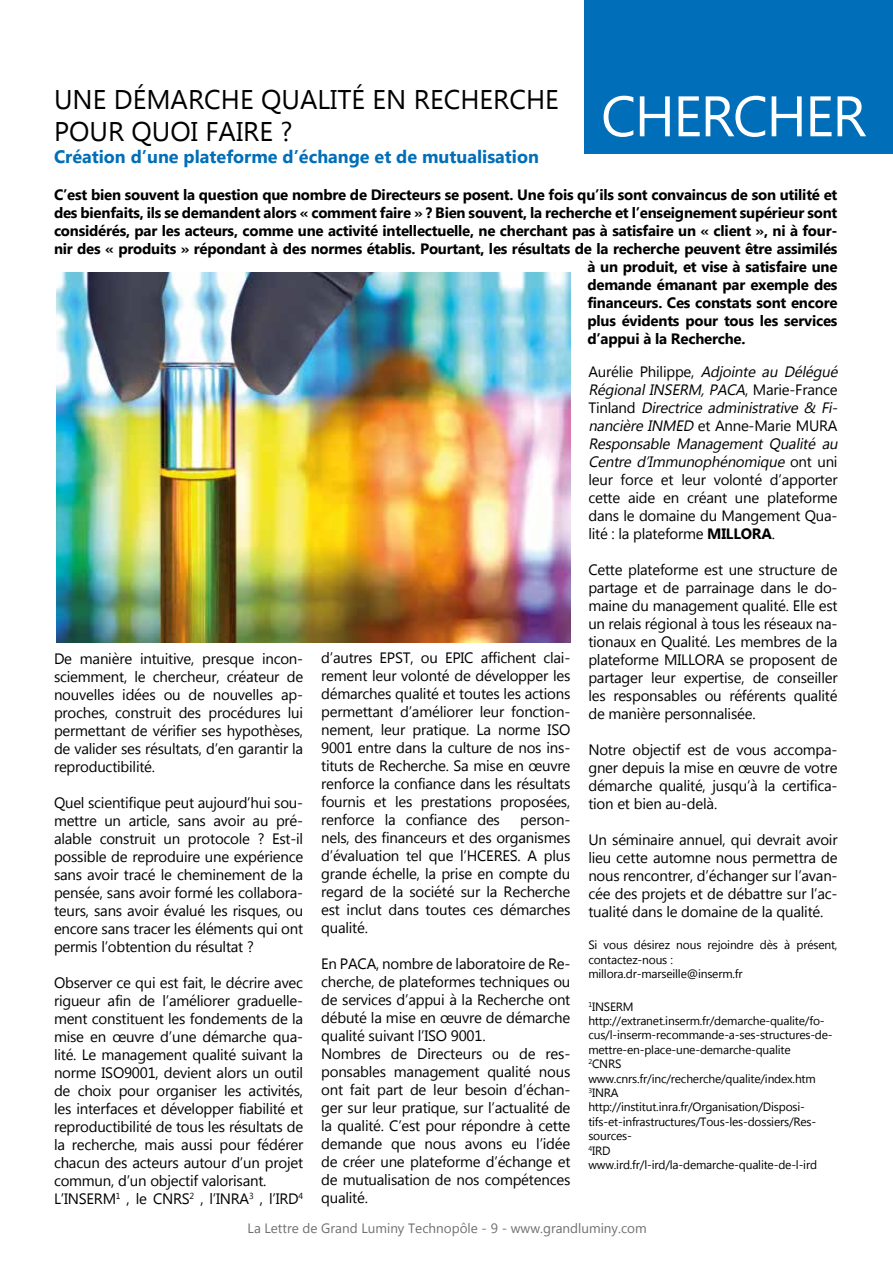
<style>
.page{position:relative;width:893px;height:1263px;background:#fff}
.page>*{position:absolute;margin:0;border:0;box-sizing:border-box;transform-origin:0 0}
.t1{font:57px "Microsoft New Tai Lue";letter-spacing:-.03em;color:#fff}
.t2{font:27px/32.4px "Microsoft New Tai Lue";color:#000}
.t3{font:700 18px "Microsoft New Tai Lue";color:#006eb8}
.t4{font:15px/18px "Microsoft New Tai Lue";letter-spacing:-.015em;color:#000;text-align:justify}
.t5{font:700 15px "Microsoft New Tai Lue";letter-spacing:-.015em;color:#000}
.t6{font:13.5px "Microsoft New Tai Lue";color:#706f6f}
.t7{font:12px/14.4px "Microsoft New Tai Lue";letter-spacing:-.015em;color:#000}
.s1{font-style:italic}
.s2{font-weight:700}
</style>
<div class="page">
<div style="left:584px;top:0;width:309px;height:153px;background:#006eb8"></div>
<img style="left:57px;top:273px;width:513px;height:370px">
<h2 class="t2" style="left:54px;top:85px;width:506px">UNE DÉMARCHE QUALITÉ EN RECHERCHE<br>POUR QUOI FAIRE ?</h2>
<p class="t3" style="left:54px;top:146px;width:486px">Création d’une plateforme d’échange et de mutualisation</p>
<h1 class="t1" style="left:601px;top:83px;width:267px">CHERCHER</h1>
<p class="t5" style="left:54px;top:186px;width:785px">C’est bien souvent la question que nombre de Directeurs se posent. Une fois qu’ils sont convaincus de son utilité et</p>
<p class="t5" style="left:54px;top:204px;width:785px">des bienfaits, ils se demandent alors « comment faire » ? Bien souvent, la recherche et l’enseignement supérieur sont</p>
<p class="t5" style="left:54px;top:222px;width:785px">considérés, par les acteurs, comme une activité intellectuelle, ne cherchant pas à satisfaire un « client », ni à four-</p>
<p class="t5" style="left:54px;top:240px;width:785px">nir des « produits » répondant à des normes établis. Pourtant, les résultats de la recherche peuvent être assimilés</p>
<p class="t5" style="left:587px;top:258px;width:252px">à un produit, et vise à satisfaire une</p>
<p class="t5" style="left:587px;top:276px;width:252px">demande émanant par exemple des</p>
<p class="t5" style="left:587px;top:294px;width:252px">financeurs. Ces constats sont encore</p>
<p class="t5" style="left:587px;top:312px;width:252px">plus évidents pour tous les services</p>
<p class="t5" style="left:587px;top:330px;width:160px">d’appui à la Recherche.</p>
<p class="t4" style="left:54px;top:650px;width:251px">De manière intuitive, presque incon&shy;sciemment, le chercheur, créateur de nouvelles idées ou de nouvelles ap&shy;proches, construit des procédures lui permettant de vérifier ses hypothèses, de valider ses résultats, d’en garantir la reproductibilité.</p>
<p class="t4" style="left:54px;top:794px;width:251px">Quel scientifique peut aujourd’hui sou&shy;mettre un article, sans avoir au pré&shy;alable construit un protocole ? Est-il possible de reproduire une expérience sans avoir tracé le cheminement de la pensée, sans avoir formé les collabora&shy;teurs, sans avoir évalué les risques, ou encore sans tracer les éléments qui ont permis l’obtention du résultat ?</p>
<p class="t4" style="left:54px;top:974px;width:251px;text-align:left">Observer ce qui est fait, le décrire avec rigueur afin de l’améliorer graduelle&shy;ment constituent les fondements de la mise en œuvre d’une démarche qua&shy;lité. Le management qualité suivant la norme ISO9001, devient alors un outil de choix pour organiser les activités, les interfaces et développer fiabilité et reproductibilité de tous les résultats de la recherche, mais aussi pour fédérer chacun des acteurs autour d’un projet commun, d’un objectif valorisant.<br>L’INSERM<sup>1</sup> , le CNRS<sup>2</sup> , l’INRA<sup>3</sup> , l’IRD<sup>4</sup></p>
<p class="t4" style="left:321px;top:649px;width:251px">d’autres EPST, ou EPIC affichent clai&shy;rement leur volonté de développer les démarches qualité et toutes les actions permettant d’améliorer leur fonction&shy;nement, leur pratique. La norme ISO 9001 entre dans la culture de nos ins&shy;tituts de Recherche. Sa mise en œuvre renforce la confiance dans les résultats fournis et les prestations proposées, renforce la confiance des</p>
<p class="t4" style="left:321px;top:811px;width:251px;text-indent:199px">person&shy;nels, des financeurs et des organismes d’évaluation tel que l’HCERES. A plus grande échelle, la prise en compte du regard de la société sur la Recherche est inclut dans toutes ces démarches qualité.</p>
<p class="t4" style="left:321px;top:955px;width:251px;text-align:left">En PACA, nombre de laboratoire de Re&shy;cherche, de plateformes techniques ou de services d’appui à la Recherche ont débuté la mise en œuvre de démarche qualité suivant l’ISO 9001.<br>Nombres de Directeurs ou de res&shy;ponsables management qualité nous ont fait part de leur besoin d’échan&shy;ger sur leur pratique, sur l’actualité de la qualité. C’est pour répondre à cette demande que nous avons eu l’idée de créer une plateforme d’échange et de mutualisation de nos compétences qualité.</p>
<p class="t4" style="left:588px;top:364px;width:254px;text-align:left">Aurélie Philippe, <span class="s1">Adjointe au Délégué Régional INSERM, PACA</span>, M a r i e - F ra n c e T i n l a n d <span class="s1">Directrice administrative &amp; Fi&shy;nancière INMED</span> et Anne-Marie MURA <span class="s1">Responsable Management Qualité au Centre d’Immunophénomique</span> o n t u n i leur force et leur volonté d’apporter cette aide en créant une plateforme dans le domaine du Mangement Qua&shy;lité : la plateforme <span class="s2">MILLORA</span>.</p>
<p class="t4" style="left:588px;top:562px;width:251px">Cette plateforme est une structure de partage et de parrainage dans le do&shy;maine du management qualité. Elle est un relais régional à tous les réseaux na&shy;tionaux en Qualité. Les membres de la plateforme MILLORA se proposent de partager leur expertise, de conseiller les responsables ou référents qualité de manière personnalisée.</p>
<p class="t4" style="left:588px;top:742px;width:251px">Notre objectif est de vous accompa&shy;gner depuis la mise en œuvre de votre démarche qualité, jusqu’à la certifica&shy;tion et bien au-delà.</p>
<p class="t4" style="left:588px;top:832px;width:251px">Un séminaire annuel, qui devrait avoir lieu cette automne nous permettra de nous rencontrer, d’échanger sur l’avan&shy;cée des projets et de débattre sur l’ac&shy;tualité dans le domaine de la qualité.</p>
<p class="t7" style="left:588px;top:939px;width:251px">Si vous désirez nous rejoindre dès à présent, contactez-nous :<br>millora.dr-marseille@inserm.fr</p>
<p class="t7" style="left:588px;top:1000px;width:246px"><sup>1</sup>INSERM http://extranet.inserm.fr/demarche-qualite/fo&shy;cus/l-inserm-recommande-a-ses-structures-de&shy;mettre-en-place-une-demarche-qualite<br><sup>2</sup>CNRS www.cnrs.fr/inc/recherche/qualite/index.htm<br><sup>3</sup>INRA http://institut.inra.fr/Organisation/Disposi&shy;tifs-et-infrastructures/Tous-les-dossiers/Res&shy;sources-<br><sup>4</sup>IRD www.ird.fr/l-ird/la-demarche-qualite-de-l-ird</p>
<p class="t6" style="left:248px;top:1220px;width:401px">La Lettre de Grand Luminy Technopôle - 9 - www.grandluminy.com</p>
</div>
